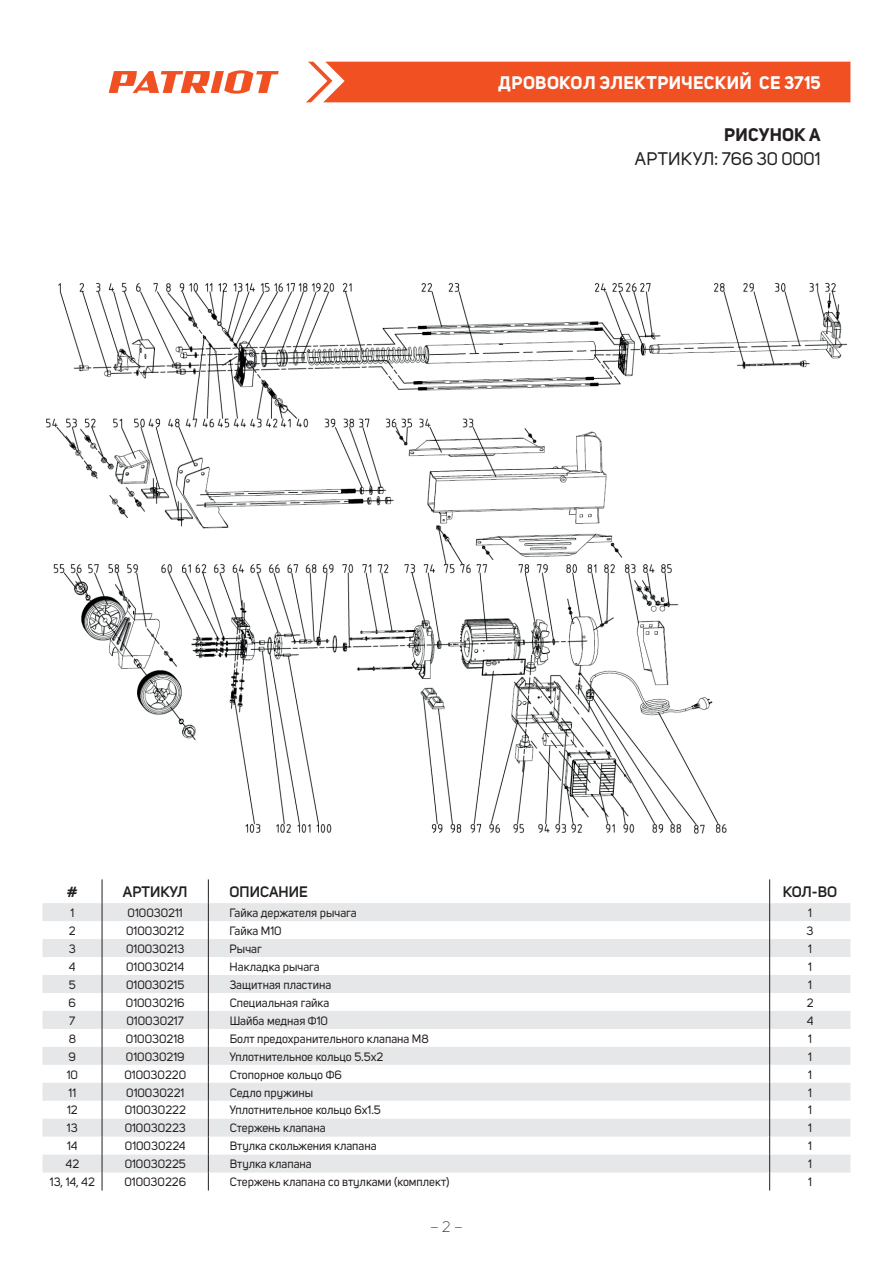
<style>
.page{position:relative;width:893px;height:1263px;background:#fff}
.page>*{position:absolute;margin:0;border:0;box-sizing:border-box;transform-origin:0 0}
.t1{font:700 18px "Uni Sans";letter-spacing:.015em;color:#fff}
.t2{font:18px "Uni Sans";letter-spacing:-.005em;color:#231f20}
.t3{font:700 18px "Uni Sans";letter-spacing:.01em;color:#231f20}
.t4{font:600 15px "Uni Sans";color:#231f20}
.t5{font:300 15px "Uni Sans";color:#231f20}
.t6{font:12px "Uni Sans";color:#231f20}
</style>
<div class="page">
<div style="left:306px;top:62px;width:544px;height:40px;background:#f15122"></div>
<svg style="left:109px;top:70px;width:170px;height:24px"></svg>
<svg style="left:43px;top:903px;width:807px;height:269px;fill:#e6e7e9"></svg>
<svg style="left:102px;top:879px;width:1px;height:311px"></svg>
<svg style="left:208px;top:879px;width:1px;height:311px"></svg>
<svg style="left:769px;top:879px;width:1px;height:311px"></svg>
<img style="left:46px;top:282px;width:802px;height:552px">
<h1 class="t1" style="left:498px;top:72px;width:324px">ДРОВОКОЛ ЭЛЕКТРИЧЕСКИЙ CE 3715</h1>
<h1 class="t3" style="left:724px;top:123px;width:98px">РИСУНОК A</h1>
<h1 class="t2" style="left:635px;top:148px;width:187px">АРТИКУЛ: 766 30 0001</h1>
<p class="t4" style="left:67px;top:883px;width:12px">#</p>
<p class="t4" style="left:123px;top:883px;width:66px">АРТИКУЛ</p>
<p class="t4" style="left:230px;top:883px;width:80px">ОПИСАНИЕ</p>
<p class="t4" style="left:783px;top:883px;width:56px">КОЛ-ВО</p>
<p class="t6" style="left:70px;top:906px;width:5px">1</p>
<p class="t6" style="left:128px;top:906px;width:57px">010030211</p>
<p class="t6" style="left:230px;top:906px;width:129px">Гайка держателя рычага</p>
<p class="t6" style="left:808px;top:906px;width:5px">1</p>
<p class="t6" style="left:69px;top:924px;width:8px">2</p>
<p class="t6" style="left:126px;top:924px;width:60px">010030212</p>
<p class="t6" style="left:230px;top:924px;width:54px">Гайка М10</p>
<p class="t6" style="left:807px;top:924px;width:8px">3</p>
<p class="t6" style="left:69px;top:942px;width:8px">3</p>
<p class="t6" style="left:126px;top:942px;width:60px">010030213</p>
<p class="t6" style="left:230px;top:942px;width:34px">Рычаг</p>
<p class="t6" style="left:808px;top:942px;width:5px">1</p>
<p class="t6" style="left:69px;top:960px;width:8px">4</p>
<p class="t6" style="left:126px;top:960px;width:60px">010030214</p>
<p class="t6" style="left:230px;top:960px;width:92px">Накладка рычага</p>
<p class="t6" style="left:808px;top:960px;width:5px">1</p>
<p class="t6" style="left:69px;top:977px;width:8px">5</p>
<p class="t6" style="left:126px;top:977px;width:60px">010030215</p>
<p class="t6" style="left:230px;top:977px;width:103px">Защитная пластина</p>
<p class="t6" style="left:808px;top:977px;width:5px">1</p>
<p class="t6" style="left:69px;top:995px;width:9px">6</p>
<p class="t6" style="left:126px;top:995px;width:60px">010030216</p>
<p class="t6" style="left:230px;top:995px;width:101px">Специальная гайка</p>
<p class="t6" style="left:807px;top:995px;width:8px">2</p>
<p class="t6" style="left:69px;top:1013px;width:8px">7</p>
<p class="t6" style="left:127px;top:1013px;width:59px">010030217</p>
<p class="t6" style="left:230px;top:1013px;width:100px">Шайба медная Ф10</p>
<p class="t6" style="left:807px;top:1013px;width:8px">4</p>
<p class="t6" style="left:69px;top:1031px;width:9px">8</p>
<p class="t6" style="left:126px;top:1031px;width:60px">010030218</p>
<p class="t6" style="left:230px;top:1031px;width:201px">Болт предохранительного клапана М8</p>
<p class="t6" style="left:808px;top:1031px;width:5px">1</p>
<p class="t6" style="left:69px;top:1049px;width:9px">9</p>
<p class="t6" style="left:126px;top:1049px;width:60px">010030219</p>
<p class="t6" style="left:230px;top:1049px;width:155px">Уплотнительное кольцо 5.5х2</p>
<p class="t6" style="left:808px;top:1049px;width:5px">1</p>
<p class="t6" style="left:67px;top:1067px;width:13px">10</p>
<p class="t6" style="left:124px;top:1067px;width:63px">010030220</p>
<p class="t6" style="left:230px;top:1067px;width:114px">Стопорное кольцо Ф6</p>
<p class="t6" style="left:808px;top:1067px;width:5px">1</p>
<p class="t6" style="left:69px;top:1085px;width:9px">11</p>
<p class="t6" style="left:126px;top:1085px;width:60px">010030221</p>
<p class="t6" style="left:230px;top:1085px;width:85px">Седло пружины</p>
<p class="t6" style="left:808px;top:1085px;width:5px">1</p>
<p class="t6" style="left:67px;top:1103px;width:12px">12</p>
<p class="t6" style="left:125px;top:1103px;width:63px">010030222</p>
<p class="t6" style="left:230px;top:1103px;width:153px">Уплотнительное кольцо 6х1.5</p>
<p class="t6" style="left:808px;top:1103px;width:5px">1</p>
<p class="t6" style="left:67px;top:1121px;width:12px">13</p>
<p class="t6" style="left:125px;top:1121px;width:63px">010030223</p>
<p class="t6" style="left:230px;top:1121px;width:97px">Стержень клапана</p>
<p class="t6" style="left:808px;top:1121px;width:5px">1</p>
<p class="t6" style="left:67px;top:1139px;width:12px">14</p>
<p class="t6" style="left:125px;top:1139px;width:62px">010030224</p>
<p class="t6" style="left:230px;top:1139px;width:148px">Втулка скольжения клапана</p>
<p class="t6" style="left:808px;top:1139px;width:5px">1</p>
<p class="t6" style="left:66px;top:1157px;width:15px">42</p>
<p class="t6" style="left:125px;top:1157px;width:63px">010030225</p>
<p class="t6" style="left:230px;top:1157px;width:84px">Втулка клапана</p>
<p class="t6" style="left:808px;top:1157px;width:5px">1</p>
<p class="t6" style="left:50px;top:1175px;width:47px">13, 14, 42</p>
<p class="t6" style="left:124px;top:1175px;width:63px">010030226</p>
<p class="t6" style="left:230px;top:1175px;width:221px">Стержень клапана со втулками (комплект)</p>
<p class="t6" style="left:808px;top:1175px;width:5px">1</p>
<p class="t5" style="left:430px;top:1218px;width:34px">– 2 –</p>
</div>
